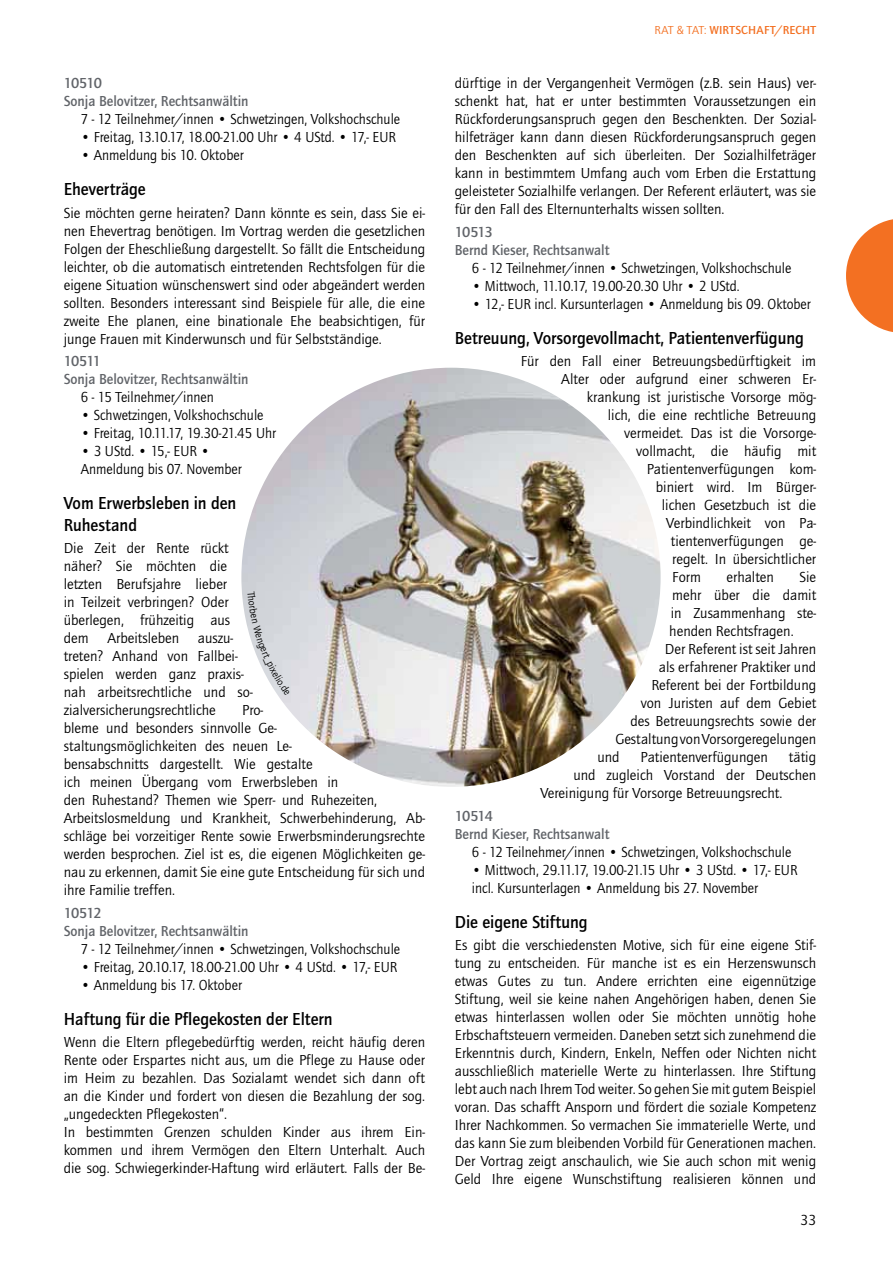
<style>
.page{position:relative;width:893px;height:1263px;background:#fff}
.page>*{position:absolute;margin:0;border:0;box-sizing:border-box;transform-origin:0 0}
.t1{font:700 18px/21.6px "Quay Itc T";color:#000;scale:.95 1}
.t2{font:15px/18px "Quay Itc T";color:#000;text-align:justify}
.t3{font:15px/18px "Quay Itc T";color:#000;scale:.95 1}
.t4{font:700 15px/18px "Quay Itc T";color:#616469}
.t5{font:700 12px "Quay Itc T";letter-spacing:.015em;color:#f37022}
.s1{font-weight:400}
</style>
<div class="page">
<svg style="left:846px;top:219px;width:47px;height:113px"></svg>
<img style="left:241px;top:368px;width:419px;height:419px;border-radius:50%">
<svg style="left:247px;top:591px;width:43px;height:105px"></svg>
<p class="t4" style="left:64px;top:75px;width:186px">10510<br>Sonja Belovitzer, Rechtsanwältin</p>
<p class="t3" style="left:81px;top:111px;width:338px">7 - 12 Teilnehmer/innen • Schwetzingen, Volkshochschule</p>
<p class="t3" style="left:81px;top:129px;width:333px">• Freitag, 13.10.17, 18.00-21.00 Uhr • 4 UStd. • 17,- EUR</p>
<p class="t3" style="left:81px;top:147px;width:173px">• Anmeldung bis 10. Oktober</p>
<p class="t1" style="left:64px;top:180px;width:88px">Eheverträge</p>
<p class="t2" style="left:64px;top:205px;width:363px">Sie möchten gerne heiraten? Dann könnte es sein, dass Sie ei&shy;nen Ehevertrag benötigen. Im Vortrag werden die gesetzlichen Folgen der Eheschließung dargestellt. So fällt die Entscheidung leichter, ob die automatisch eintretenden Rechtsfolgen für die eigene Situation wünschenswert sind oder abgeändert werden sollten. Besonders interessant sind Beispiele für alle, die eine zweite Ehe planen, eine binationale Ehe beabsichtigen, für junge Frauen mit Kinderwunsch und für Selbstständige.</p>
<p class="t4" style="left:64px;top:353px;width:186px">10511<br>Sonja Belovitzer, Rechtsanwältin</p>
<p class="t3" style="left:81px;top:389px;width:142px">6 - 15 Teilnehmer/innen</p>
<p class="t3" style="left:81px;top:407px;width:194px">• Schwetzingen, Volkshochschule</p>
<p class="t3" style="left:81px;top:425px;width:207px">• Freitag, 10.11.17, 19.30-21.45 Uhr</p>
<p class="t3" style="left:81px;top:443px;width:171px">• 3 UStd. • 15,- EUR •<br>Anmeldung bis 07. November</p>
<p class="t1" style="left:64px;top:494px;width:183px">Vom Erwerbsleben in den<br>Ruhestand</p>
<p class="t2" style="left:64px;top:541px;width:190px;text-align:left">Die Zeit der Rente rückt näher? Sie möchten die letzten Be rufs jahre lie ber<br>in Teilzeit verbringen? Oder über legen, früh zeitig aus dem Arbeitsleben aus zu - treten? Anhand von Fall bei&shy;spielen werden ganz praxis&shy;nah arbeits rechtliche und so&shy;zial versicherungsrechtliche</p>
<p class="t2" style="left:64px;top:703px;width:363px;text-align:left;text-indent:178px">Pro -<br>ble me und besonders sinnvolle Ge-<br>stal tungsmöglichkeiten des neuen Le-<br>bens ab schnitts dargestellt. Wie gestalte<br>ich meinen Übergang vom Erwerbsleben in<br>den Ruhestand? Themen wie Sperr- und Ruhezeiten, Arbeitslosmeldung und Krankheit, Schwerbehinderung, Ab&shy;schläge bei vorzeitiger Rente sowie Erwerbsminderungsrechte werden besprochen. Ziel ist es, die eigenen Möglichkeiten ge&shy;nau zu erkennen, damit Sie eine gute Entscheidung für sich und ihre Familie treffen.</p>
<p class="t4" style="left:64px;top:905px;width:186px">10512<br>Sonja Belovitzer, Rechtsanwältin</p>
<p class="t3" style="left:81px;top:941px;width:338px">7 - 12 Teilnehmer/innen • Schwetzingen, Volkshochschule</p>
<p class="t3" style="left:81px;top:959px;width:335px">• Freitag, 20.10.17, 18.00-21.00 Uhr • 4 UStd. • 17,- EUR</p>
<p class="t3" style="left:81px;top:977px;width:171px">• Anmeldung bis 17. Oktober</p>
<p class="t1" style="left:64px;top:1009px;width:284px">Haftung für die Pflegekosten der Eltern</p>
<p class="t2" style="left:64px;top:1034px;width:363px;text-align:left">Wenn die Eltern pflegebedürftig werden, reicht häufig deren Rente oder Erspartes nicht aus, um die Pflege zu Hause oder im Heim zu bezahlen. Das Sozialamt wendet sich dann oft an die Kinder und fordert von diesen die Bezahlung der sog. „ungedeckten Pflegekosten“.<br>In bestimmten Grenzen schulden Kinder aus ihrem Ein&shy;kommen und ihrem Vermögen den Eltern Unterhalt. Auch die sog. Schwiegerkinder-Haftung wird erläutert. Falls der Be-</p>
<p class="t5" style="left:654px;top:25px;width:163px"><span class="s1">RAT &amp; TAT:</span> WIRTSCHAFT/RECHT</p>
<p class="t2" style="left:455px;top:76px;width:363px">dürf tige in der Vergangenheit Vermögen (z.B. sein Haus) ver&shy;schenkt hat, hat er unter bestimmten Voraussetzungen ein Rück forderungsanspruch gegen den Beschenkten. Der Sozial&shy;hilfeträger kann dann diesen Rückforderungsanspruch gegen den Beschenkten auf sich überleiten. Der Sozialhilfeträger kann in bestimmtem Umfang auch vom Erben die Erstattung geleisteter Sozialhilfe verlangen. Der Referent erläutert, was sie für den Fall des Elternunterhalts wissen sollten.</p>
<p class="t4" style="left:455px;top:224px;width:156px">10513<br>Bernd Kieser, Rechtsanwalt</p>
<p class="t3" style="left:472px;top:260px;width:338px">6 - 12 Teilnehmer/innen • Schwetzingen, Volkshochschule</p>
<p class="t3" style="left:472px;top:278px;width:283px">• Mittwoch, 11.10.17, 19.00-20.30 Uhr • 2 UStd.</p>
<p class="t3" style="left:472px;top:296px;width:358px">• 12,- EUR incl. Kursunterlagen • Anmeldung bis 09. Oktober</p>
<p class="t1" style="left:455px;top:328px;width:369px">Betreuung, Vorsorgevollmacht, Patientenverfügung</p>
<p class="t2" style="left:521px;top:353px;width:297px">Für den Fall einer Betreuungs bedürftigkeit im</p>
<p class="t2" style="left:561px;top:371px;width:256px">Alter oder aufgrund einer schweren Er-</p>
<p class="t2" style="left:587px;top:389px;width:231px">kran kung ist juristische Vorsorge mög-</p>
<p class="t2" style="left:608px;top:407px;width:210px">lich, die eine rechtliche Be treu ung</p>
<p class="t2" style="left:624px;top:425px;width:193px">vermeidet. Das ist die Vor sorge-</p>
<p class="t2" style="left:636px;top:443px;width:181px">vollmacht, die häufig mit</p>
<p class="t2" style="left:647px;top:461px;width:171px">Patientenverfügungen kom -</p>
<p class="t2" style="left:656px;top:479px;width:162px">biniert wird. Im Bür ger-</p>
<p class="t2" style="left:662px;top:497px;width:156px">lichen Gesetzbuch ist die</p>
<p class="t2" style="left:666px;top:515px;width:151px">Verbindlichkeit von Pa-</p>
<p class="t2" style="left:671px;top:533px;width:147px">tien tenverfügungen ge-</p>
<p class="t2" style="left:672px;top:551px;width:145px">regelt. In übersichtlicher</p>
<p class="t2" style="left:672px;top:569px;width:30px">Form</p>
<p class="t2" style="left:726px;top:569px;width:49px">erhalten</p>
<p class="t2" style="left:799px;top:569px;width:18px">Sie</p>
<p class="t2" style="left:672px;top:587px;width:145px">mehr über die damit</p>
<p class="t2" style="left:671px;top:605px;width:147px">in Zusammenhang ste-</p>
<p class="t2" style="left:669px;top:623px;width:126px">henden Rechtsfragen.</p>
<p class="t2" style="left:665px;top:641px;width:153px">Der Referent ist seit Jahren</p>
<p class="t2" style="left:659px;top:659px;width:159px">als erfahrener Praktiker und</p>
<p class="t2" style="left:651px;top:677px;width:166px">Referent bei der Fortbildung</p>
<p class="t2" style="left:641px;top:695px;width:177px">von Juristen auf dem Gebiet</p>
<p class="t2" style="left:630px;top:713px;width:187px">des Betreuungsrechts sowie der</p>
<p class="t2" style="left:615px;top:731px;width:202px">Gestaltung von Vorsorgeregelungen</p>
<p class="t2" style="left:597px;top:749px;width:24px">und</p>
<p class="t2" style="left:640px;top:749px;width:129px">Patientenverfügungen</p>
<p class="t2" style="left:789px;top:749px;width:29px">tätig</p>
<p class="t2" style="left:573px;top:767px;width:244px">und zugleich Vorstand der Deutschen</p>
<p class="t2" style="left:540px;top:785px;width:243px">Vereinigung für Vorsorge Betreuungsrecht.</p>
<p class="t4" style="left:455px;top:807px;width:156px">10514<br>Bernd Kieser, Rechtsanwalt</p>
<p class="t3" style="left:472px;top:844px;width:338px">6 - 12 Teilnehmer/innen • Schwetzingen, Volkshochschule</p>
<p class="t3" style="left:472px;top:862px;width:344px">• Mittwoch, 29.11.17, 19.00-21.15 Uhr • 3 UStd. • 17,- EUR incl. Kursunterlagen • Anmeldung bis 27. November</p>
<p class="t1" style="left:455px;top:912px;width:141px">Die eigene Stiftung</p>
<p class="t2" style="left:455px;top:937px;width:363px">Es gibt die verschiedensten Motive, sich für eine eigene Stif&shy;tung zu entscheiden. Für manche ist es ein Herzenswunsch etwas Gutes zu tun. Andere errichten eine eigennützige Stiftung, weil sie keine nahen Angehörigen haben, denen Sie etwas hinterlassen wollen oder Sie möchten unnötig hohe Erbschaftsteuern vermeiden. Daneben setzt sich zunehmend die Erkenntnis durch, Kindern, Enkeln, Neffen oder Nichten nicht ausschließlich materielle Werte zu hinterlassen. Ihre Stiftung lebt auch nach Ihrem Tod weiter. So gehen Sie mit gutem Beispiel voran. Das schafft Ansporn und fördert die soziale Kompetenz Ihrer Nachkommen. So vermachen Sie immaterielle Werte, und das kann Sie zum bleibenden Vorbild für Generationen machen.<br>Der Vortrag zeigt anschaulich, wie Sie auch schon mit wenig Geld Ihre eigene Wunschstiftung realisieren können und</p>
<p class="t2" style="left:800px;top:1212px;width:17px">33</p>
</div>
